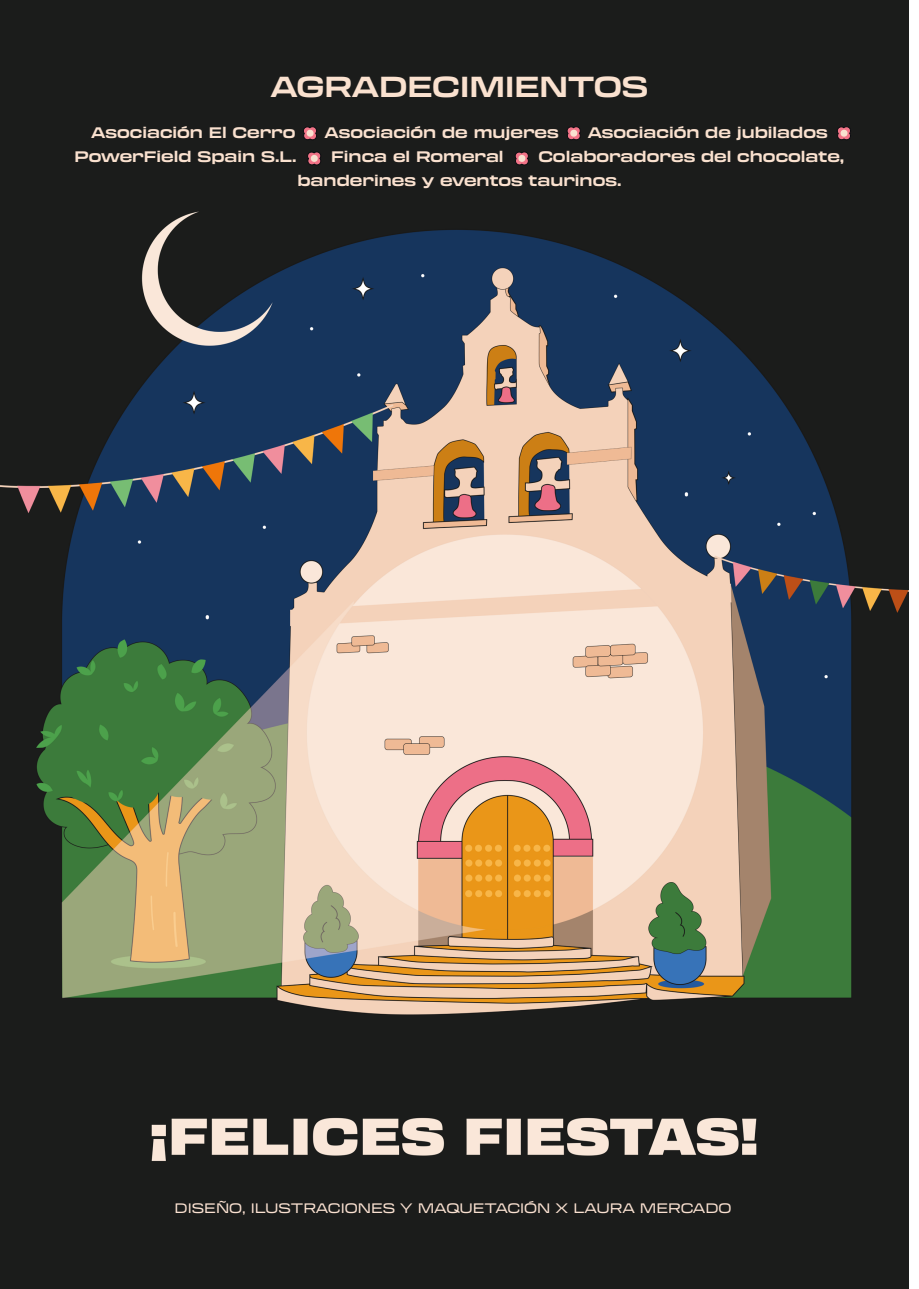
<style>
.page{position:relative;width:919px;height:1289px;background:#fff}
.page>*{position:absolute;margin:0;border:0;box-sizing:border-box;transform-origin:0 0}
.t1{font:700 expanded 28.5px "Transducer";color:#fae1cf}
.t2{font:700 expanded 15px/24px "Transducer";color:#fae1cf}
.t3{font:expanded 13.5px "Transducer";color:#fae1d1}
</style>
<div class="page">
<img style="left:0;top:0;width:908px;height:1288px">
<svg style="left:302px;top:125px;width:15px;height:16px"></svg>
<svg style="left:565px;top:125px;width:15px;height:16px"></svg>
<svg style="left:306px;top:150px;width:15px;height:16px"></svg>
<svg style="left:513px;top:150px;width:15px;height:16px"></svg>
<svg style="left:835px;top:125px;width:15px;height:16px"></svg>
<p class="t1" style="left:270px;top:66px;width:379px">AGRADECIMIENTOS</p>
<p class="t2" style="left:91px;top:120px;width:206px">Asociación El Cerro</p>
<p class="t2" style="left:324px;top:120px;width:236px">Asociación de mujeres</p>
<p class="t2" style="left:587px;top:120px;width:241px">Asociación de jubilados</p>
<p class="t2" style="left:75px;top:144px;width:223px">PowerField Spain S.L.</p>
<p class="t2" style="left:331px;top:144px;width:174px">Finca el Romeral</p>
<p class="t2" style="left:297px;top:144px;width:548px;text-indent:241px">Colaboradores del chocolate, banderines y eventos taurinos.</p>
<p class="t3" style="left:175px;top:1198px;width:558px">DISEÑO, ILUSTRACIONES Y MAQUETACIÓN X LAURA MERCADO</p>
</div>
